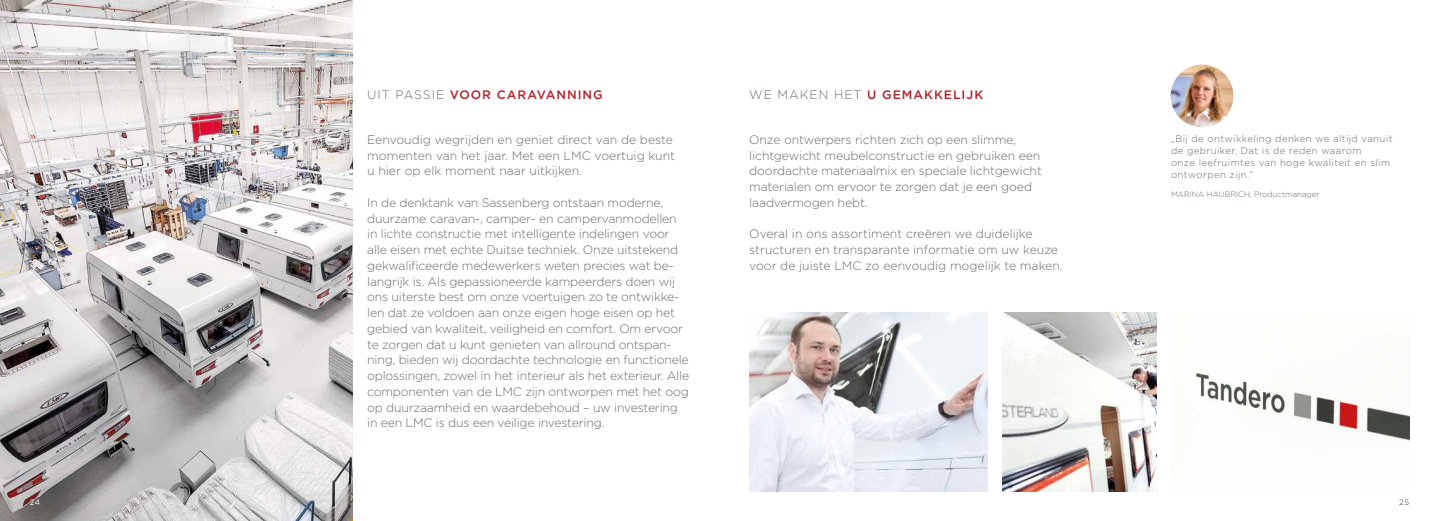
<style>
.page{position:relative;width:1439px;height:521px;background:#fff}
.page>*{position:absolute;margin:0;border:0;box-sizing:border-box;transform-origin:0 0}
.t1{font:300 12.25px/15.8px "Gotham";letter-spacing:-.015em;color:#676c6e}
.t2{font:500 12.25px "Gotham";letter-spacing:.08em;color:#b61f29}
.t3{font:300 9.62px/12.2px "Gotham";letter-spacing:.04em;color:#676c6e}
.t4{font:300 7.88px "Gotham";color:#676c6e}
.t5{font:7.88px "Gotham";color:#676c6e}
.t6{font:7.88px "Gotham";color:#fff}
.s1{font-weight:300;color:#676c6e}
</style>
<div class="page">
<img style="left:1170px;top:64px;width:63px;height:63px;border-radius:31px">
<img style="left:1196px;top:372px;width:213px;height:70px">
<img style="left:0;top:0;width:352px;height:521px">
<img style="left:749px;top:313px;width:238px;height:178px">
<img style="left:1002px;top:313px;width:154px;height:178px">
<p class="t6" style="left:30px;top:498px;width:12px">24</p>
<p class="t2" style="left:367px;top:87px;width:237px"><span class="s1">UIT PASSIE</span> VOOR CARAVANNING</p>
<p class="t2" style="left:749px;top:87px;width:235px"><span class="s1">WE MAKEN HET</span> U GEMAKKELIJK</p>
<p class="t1" style="left:367px;top:131px;width:309px">Eenvoudig wegrijden en geniet direct van de beste momenten van het jaar. Met een LMC voertuig kunt u hier op elk moment naar uitkijken.</p>
<p class="t1" style="left:367px;top:194px;width:323px">In de denktank van Sassenberg ontstaan moderne, duurzame caravan-, camper- en campervanmodellen in lichte constructie met intelligente indelingen voor alle eisen met echte Duitse techniek. Onze uitstekend gekwalificeerde medewerkers weten precies wat be&shy;langrijk is. Als gepassioneerde kampeerders doen wij ons uiterste best om onze voertuigen zo te ontwikke&shy;len dat ze voldoen aan onze eigen hoge eisen op het gebied van kwaliteit, veiligheid en comfort. Om ervoor te zorgen dat u kunt genieten van allround ontspan&shy;ning, bieden wij doordachte technologie en functionele oplossingen, zowel in het interieur als het exterieur. Alle componenten van de LMC zijn ontworpen met het oog op duurzaamheid en waardebehoud – uw investering in een LMC is dus een veilige investering.</p>
<p class="t1" style="left:749px;top:131px;width:294px">Onze ontwerpers richten zich op een slimme, lichtgewicht meubelconstructie en gebruiken een doordachte materiaalmix en speciale lichtgewicht materialen om ervoor te zorgen dat je een goed laadvermogen hebt.</p>
<p class="t1" style="left:749px;top:226px;width:315px">Overal in ons assortiment creëren we duidelijke structuren en transparante informatie om uw keuze voor de juiste LMC zo eenvoudig mogelijk te maken.</p>
<p class="t3" style="left:1171px;top:132px;width:223px">„Bij de ontwikkeling denken we altijd vanuit de gebruiker. Dat is de reden waarom<br>onze leefruimtes van hoge kwaliteit en slim ontworpen zijn.“</p>
<p class="t4" style="left:1171px;top:189px;width:150px">MARINA HAUBRICH, Productmanager</p>
<p class="t5" style="left:1399px;top:498px;width:11px">25</p>
</div>
